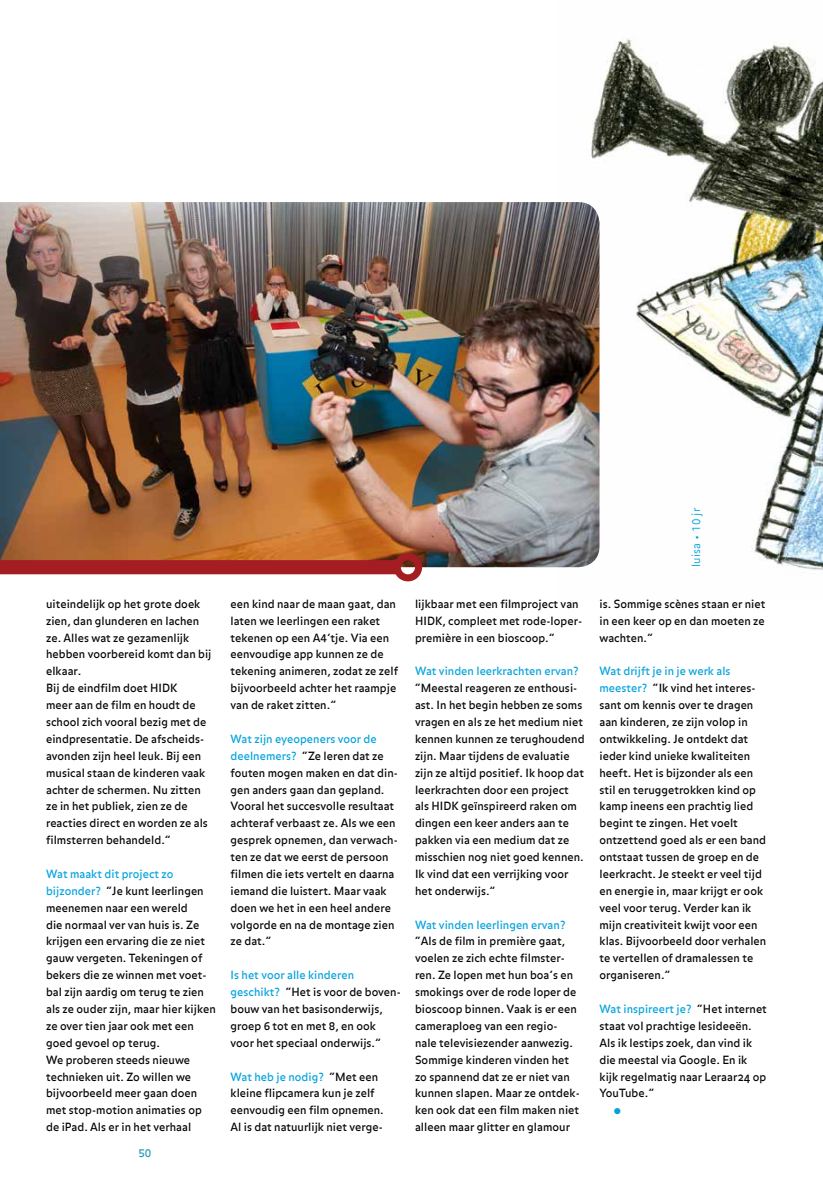
<style>
.page{position:relative;width:823px;height:1177px;background:#fff}
.page>*{position:absolute;margin:0;border:0;box-sizing:border-box;transform-origin:0 0}
.t1{font:11.25px/16.9px "Balance";letter-spacing:.005em;color:#000}
.t2{font:11.25px "Balance";letter-spacing:.005em;color:#00a2dc}
.t3{font:300 11.25px "Balance";letter-spacing:.02em;color:#00a2dc}
.t4{font:11.25px "Balance";color:#289dad}
.s1{color:#00a2dc}
.s2{font-family:"Balance Regular Caps"}
</style>
<div class="page">
<img style="left:0;top:202px;width:556px;height:365px">
<img style="left:556px;top:38px;width:266px;height:532px">
<svg style="left:393px;top:553px;width:29px;height:28px"></svg>
<div style="left:0;top:560px;width:398px;height:14px;background:#a41d23"></div>
<p class="t1" style="left:46px;top:596px;width:167px">uiteindelijk op het grote doek zien, dan glunderen en lachen ze. Alles wat ze gezamenlijk hebben voorbereid komt dan bij elkaar.<br>Bij de eindfilm doet HIDK<br>meer aan de film en houdt de school zich vooral bezig met de eindpresentatie. De afscheids&shy;avonden zijn heel leuk. Bij een musical staan de kinderen vaak achter de schermen. Nu zitten ze in het publiek, zien ze de reacties direct en worden ze als filmsterren behandeld.”</p>
<p class="t1" style="left:46px;top:866px;width:171px"><span class="s1">Wat maakt dit project zo bijzonder?</span> “Je kunt leerlingen meenemen naar een wereld<br>die normaal ver van huis is. Ze krijgen een ervaring die ze niet gauw vergeten. Tekeningen of bekers die ze winnen met voet&shy;bal zijn aardig om terug te zien als ze ouder zijn, maar hier kijken ze over tien jaar ook met een goed gevoel op terug.<br>We proberen steeds nieuwe technieken uit. Zo willen we bijvoorbeeld meer gaan doen met stop-motion animaties op de iPad. Als er in het verhaal</p>
<p class="t4" style="left:138px;top:1145px;width:14px">50</p>
<p class="t1" style="left:230px;top:596px;width:169px">een kind naar de maan gaat, dan laten we leerlingen een raket tekenen op een A4’tje. Via een eenvoudige app kunnen ze de tekening animeren, zodat ze zelf bijvoorbeeld achter het raampje van de raket zitten.”</p>
<p class="t1" style="left:230px;top:731px;width:169px"><span class="s1">Wat zijn eyeopeners voor de deelnemers?</span> “Ze leren dat ze fouten mogen maken en dat din&shy;gen anders gaan dan gepland.<br>Vooral het succesvolle resultaat achteraf verbaast ze. Als we een gesprek opnemen, dan verwach&shy;ten ze dat we eerst de persoon filmen die iets vertelt en daarna iemand die luistert. Maar vaak doen we het in een heel andere volgorde en na de montage zien ze dat.”</p>
<p class="t1" style="left:230px;top:967px;width:172px"><span class="s1">Is het voor alle kinderen geschikt?</span> “Het is voor de boven&shy;bouw van het basisonderwijs, groep <span class="s2">6</span> tot en met <span class="s2">8</span>, en ook voor het speciaal onderwijs.”</p>
<p class="t1" style="left:230px;top:1068px;width:155px"><span class="s1">Wat heb je nodig?</span> “Met een kleine flipcamera kun je zelf eenvoudig een film opnemen.<br>Al is dat natuurlijk niet verge-</p>
<p class="t1" style="left:415px;top:596px;width:168px">lijkbaar met een filmproject van<br>HIDK, compleet met rode-loper&shy;première in een bioscoop.”</p>
<p class="t2" style="left:415px;top:664px;width:165px">Wat vinden leerkrachten ervan?</p>
<p class="t1" style="left:415px;top:680px;width:171px">“Meestal reageren ze enthousi&shy;ast. In het begin hebben ze soms vragen en als ze het medium niet kennen kunnen ze terughoudend zijn. Maar tijdens de evaluatie zijn ze altijd positief. Ik hoop dat leerkrachten door een project als HIDK geïnspireerd raken om dingen een keer anders aan te pakken via een medium dat ze misschien nog niet goed kennen.<br>Ik vind dat een verrijking voor het onderwijs.”</p>
<p class="t2" style="left:415px;top:918px;width:152px">Wat vinden leerlingen ervan?</p>
<p class="t1" style="left:415px;top:933px;width:166px">“Als de film in première gaat, voelen ze zich echte filmster&shy;ren. Ze lopen met hun boa’s en smokings over de rode loper de bioscoop binnen. Vaak is er een cameraploeg van een regio&shy;nale televisiezender aanwezig.<br>Sommige kinderen vinden het zo spannend dat ze er niet van kunnen slapen. Maar ze ontdek&shy;ken ook dat een film maken niet alleen maar glitter en glamour</p>
<p class="t3" style="left:689px;top:567px;width:61px;rotate:-90deg">luisa • 10 jr</p>
<p class="t1" style="left:599px;top:596px;width:167px;text-align:justify">is. Sommige scènes staan er niet in een keer op en dan moeten ze wachten.”</p>
<p class="t1" style="left:599px;top:663px;width:168px"><span class="s1">Wat drijft je in je werk als meester?</span> “Ik vind het interes&shy;sant om kennis over te dragen aan kinderen, ze zijn volop in ontwikkeling. Je ontdekt dat ieder kind unieke kwaliteiten heeft. Het is bijzonder als een stil en teruggetrokken kind op kamp ineens een prachtig lied begint te zingen. Het voelt ontzettend goed als er een band ontstaat tussen de groep en de leerkracht. Je steekt er veel tijd en energie in, maar krijgt er ook veel voor terug. Verder kan ik mijn creativiteit kwijt voor een klas. Bijvoorbeeld door verhalen te vertellen of dramalessen te organiseren.”</p>
<p class="t1" style="left:599px;top:1001px;width:169px"><span class="s1">Wat inspireert je?</span> “Het internet staat vol prachtige lesideeën.<br>Als ik lestips zoek, dan vind ik die meestal via Google. En ik kijk regelmatig naar Leraar<span class="s2">24</span> op<br>YouTube.”</p>
<p class="t2" style="left:613px;top:1103px;width:10px">∂</p>
</div>
